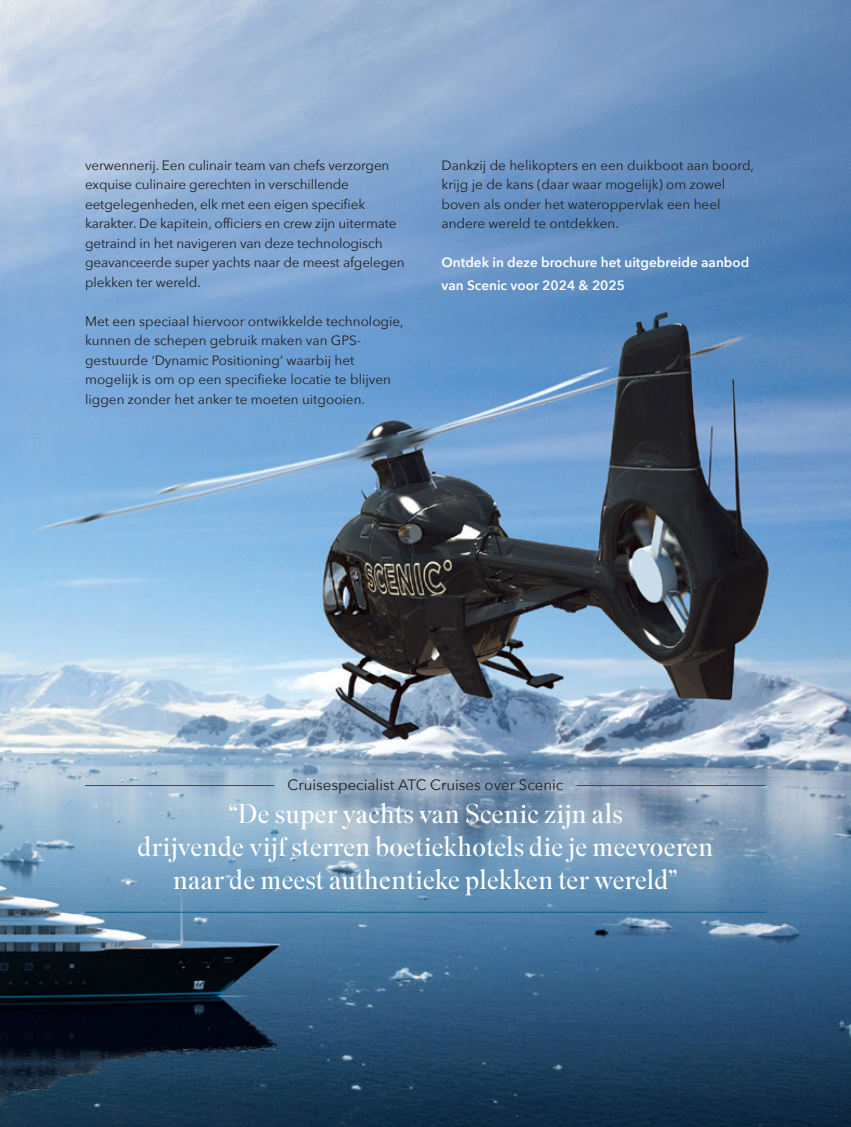
<style>
.page{position:relative;width:851px;height:1127px;background:#fff}
.page>*{position:absolute;margin:0;border:0;box-sizing:border-box;transform-origin:0 0}
.t1{font:300 27px/33px "Superior Title";color:#fff;text-align:center}
.t2{font:15px "Avenir Next";color:#231f20}
.t3{font:13.5px/19.5px "Avenir Next";color:#231f20}
.t4{font:600 13.5px/22.5px "Avenir Next";color:#fff}
</style>
<div class="page">
<img style="left:0;top:0;width:850px;height:1127px">
<hr style="left:85px;top:912px;width:680px;height:1px;background:#005d8b">
<hr style="left:85px;top:785px;width:189px;height:1px;background:#005d8b">
<hr style="left:576px;top:785px;width:189px;height:1px;background:#005d8b">
<p class="t3" style="left:85px;top:155px;width:321px">verwennerij. Een culinair team van chefs verzorgen exquise culinaire gerechten in verschillende eetgelegenheden, elk met een eigen specifiek karakter. De kapitein, officiers en crew zijn uitermate getraind in het navigeren van deze technologisch geavanceerde super yachts naar de meest afgelegen plekken ter wereld.</p>
<p class="t3" style="left:85px;top:311px;width:320px">Met een speciaal hiervoor ontwikkelde technologie, kunnen de schepen gebruik maken van GPS&shy;gestuurde ‘Dynamic Positioning’ waarbij het mogelijk is om op een specifieke locatie te blijven liggen zonder het anker te moeten uitgooien.</p>
<p class="t3" style="left:441px;top:155px;width:314px">Dankzij de helikopters en een duikboot aan boord, krijg je de kans (daar waar mogelijk) om zowel boven als onder het wateroppervlak een heel andere wereld te ontdekken.</p>
<p class="t4" style="left:441px;top:251px;width:309px">Ontdek in deze brochure het uitgebreide aanbod van Scenic voor 2024 &amp; 2025</p>
<p class="t2" style="left:287px;top:772px;width:277px">Cruisespecialist ATC Cruises over Scenic</p>
<p class="t1" style="left:137px;top:798px;width:577px">“De super yachts van Scenic zijn als<br>drijvende vijf sterren boetiekhotels die je meevoeren naar de meest authentieke plekken ter wereld”</p>
</div>
